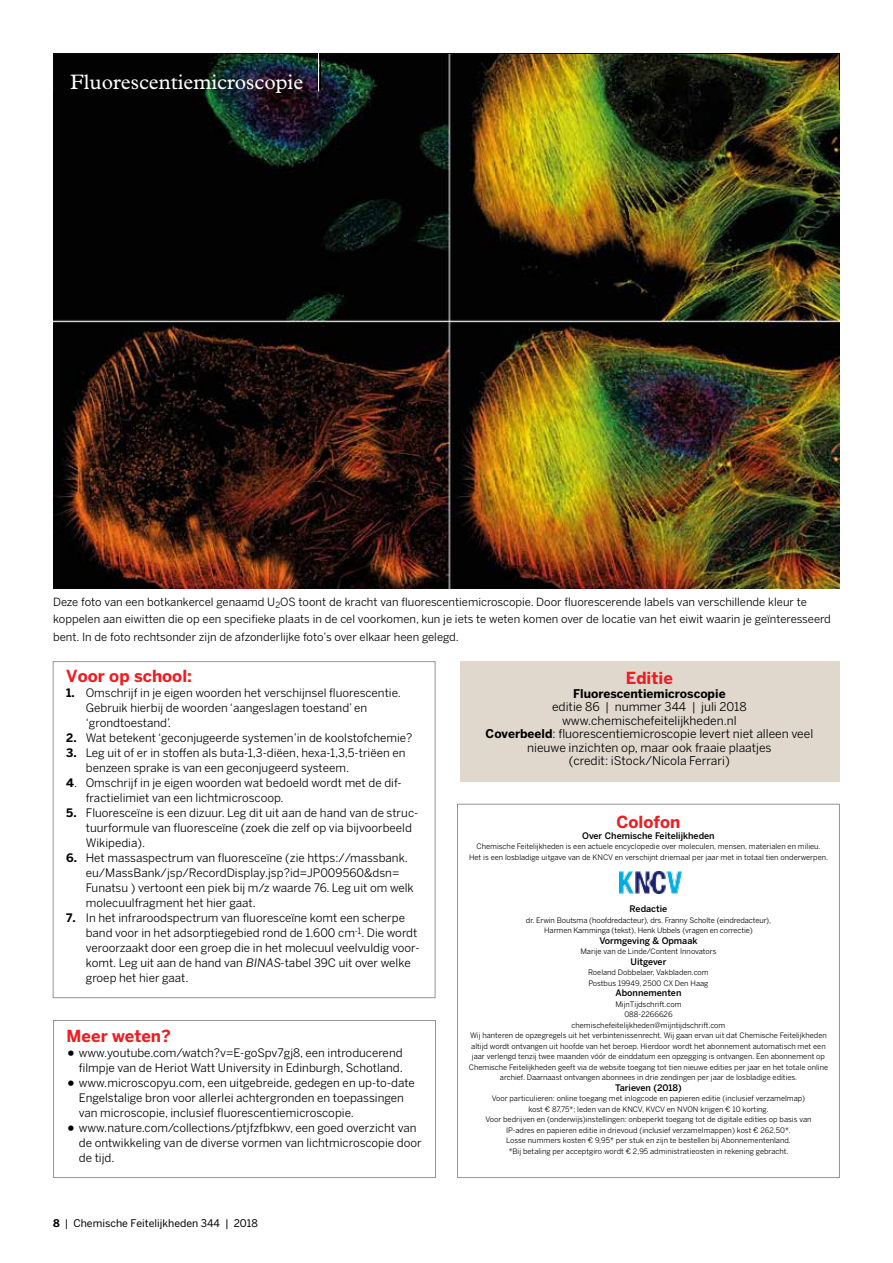
<style>
.page{position:relative;width:893px;height:1263px;background:#fff}
.page>*{position:absolute;margin:0;border:0;box-sizing:border-box;transform-origin:0 0}
.t1{font:21px "Plantin Std";color:#fff}
.t2{font:700 16.5px "Benton Sans";color:#ed1d24}
.t3{font:12px/13.5px "Benton Sans";color:#000;text-align:center}
.t4{font:700 12px "Benton Sans";color:#000}
.t5{font:11.7px/15px "Benton Sans";color:#000}
.t6{font:11.25px/17.2px "Benton Sans";color:#000}
.t7{font:10.5px "Benton Sans";color:#000}
.t8{font:500 9px "Benton Sans";color:#000}
.t9{font:7.5px/10.5px "Benton Sans";color:#000;text-align:center}
.s1{font-weight:700}
.s2{font-weight:700;font-size:19.5px}
</style>
<div class="page">
<img style="left:53px;top:55px;width:787px;height:533px">
<div style="left:460px;top:661px;width:380px;height:120px;background:#e0d8cd"></div>
<div style="left:53px;top:53px;width:787px;height:37px;border:1px solid #000"></div>
<hr style="left:320px;top:54px;width:1px;height:36px;background:#000">
<div style="left:53px;top:661px;width:382px;height:337px;border:1px solid #939598"></div>
<div style="left:53px;top:1020px;width:383px;height:158px;border:1px solid #939598"></div>
<hr style="left:318px;top:53px;width:1px;height:38px;background:#fff">
<div style="left:457px;top:804px;width:383px;height:374px;border:1px solid #939598"></div>
<img style="left:619px;top:872px;width:62px;height:21px">
<h1 class="t1" style="left:70px;top:69px;width:235px">Fluorescentiemicroscopie</h1>
<p class="t6" style="left:53px;top:593px;width:779px">Deze foto van een botkankercel genaamd U<sub>2</sub>OS toont de kracht van fluorescentiemicroscopie. Door fluorescerende labels van verschillende kleur te koppelen aan eiwitten die op een specifieke plaats in de cel voorkomen, kun je iets te weten komen over de locatie van het eiwit waarin je geïnteresseerd bent. In de foto rechtsonder zijn de afzonderlijke foto’s over elkaar heen gelegd.</p>
<h2 class="t2" style="left:66px;top:666px;width:127px">Voor op school:</h2>
<h3 class="t5" style="left:86px;top:685px;width:317px;text-indent:-19px"><span class="s1">1.</span> Omschrijf in je eigen woorden het verschijnsel fluorescentie.<br>Gebruik hierbij de woorden ‘aangeslagen toestand’ en ‘grondtoestand’.</h3>
<h3 class="t5" style="left:66px;top:730px;width:348px"><span class="s1">2.</span> Wat betekent ‘geconjugeerde systemen’in de koolstofchemie?</h3>
<h3 class="t5" style="left:86px;top:745px;width:321px;text-indent:-19px"><span class="s1">3.</span> Leg uit of er in stoffen als buta-1,3-diëen, hexa-1,3,5-triëen en benzeen sprake is van een geconjugeerd systeem.</h3>
<h3 class="t5" style="left:86px;top:775px;width:317px;text-indent:-19px"><span class="s1">4</span>. Omschrijf in je eigen woorden wat bedoeld wordt met de dif&shy;fractielimiet van een lichtmicroscoop.</h3>
<h3 class="t5" style="left:86px;top:805px;width:334px;text-indent:-19px"><span class="s1">5.</span> Fluoresceïne is een dizuur. Leg dit uit aan de hand van de struc&shy;tuurformule van fluoresceïne (zoek die zelf op via bijvoorbeeld<br>Wikipedia).</h3>
<h3 class="t5" style="left:86px;top:850px;width:330px;text-indent:-19px"><span class="s1">6.</span> Het massaspectrum van fluoresceïne (zie https://massbank. eu/MassBank/jsp/RecordDisplay.jsp?id=JP009560&amp;dsn= Funatsu ) vertoont een piek bij m/z waarde 76. Leg uit om welk molecuulfragment het hier gaat.</h3>
<p class="t5" style="left:86px;top:910px;width:335px;text-indent:-19px"><span class="s1">7.</span> In het infraroodspectrum van fluoresceïne komt een scherpe band voor in het adsorptiegebied rond de 1.600 cm<sup>-1</sup>. Die wordt veroorzaakt door een groep die in het molecuul veelvuldig voor&shy;komt. Leg uit aan de hand van BINAS-tabel 39C uit over welke groep het hier gaat.</p>
<h2 class="t2" style="left:67px;top:1026px;width:106px">Meer weten?</h2>
<h3 class="t5" style="left:67px;top:1045px;width:338px;text-align:right"><span class="s2">•</span> www.youtube.com/watch?v=E-goSpv7gj8, een introducerend filmpje van de Heriot Watt University in Edinburgh, Schotland.</h3>
<h3 class="t5" style="left:79px;top:1075px;width:338px;text-indent:-12px"><span class="s2">•</span> www.microscopyu.com, een uitgebreide, gedegen en up-to-date<br>Engelstalige bron voor allerlei achtergronden en toepassingen van microscopie, inclusief fluorescentiemicroscopie.</h3>
<h3 class="t5" style="left:79px;top:1120px;width:344px;text-indent:-12px"><span class="s2">•</span> www.nature.com/collections/ptjfzfbkwv, een goed overzicht van de ontwikkeling van de diverse vormen van lichtmicroscopie door de tijd.</h3>
<h3 class="t7" style="left:53px;top:1217px;width:206px"><span class="s1">8</span> | Chemische Feitelijkheden 344 | 2018</h3>
<h2 class="t2" style="left:626px;top:668px;width:49px">Editie</h2>
<h3 class="t4" style="left:573px;top:686px;width:154px">Fluorescentiemicroscopie</h3>
<h3 class="t3" style="left:486px;top:700px;width:329px">editie 86 | nummer 344 | juli 2018 www.chemischefeitelijkheden.nl<br><span class="s1">Coverbeeld</span>: fluorescentiemicroscopie levert niet alleen veel nieuwe inzichten op, maar ook fraaie plaatjes<br>(credit: iStock/Nicola Ferrari)</h3>
<h2 class="t2" style="left:616px;top:812px;width:65px">Colofon</h2>
<p class="t8" style="left:582px;top:830px;width:134px">Over Chemische Feitelijkheden</p>
<p class="t9" style="left:469px;top:841px;width:361px">Chemische Feitelijkheden is een actuele encyclopedie over moleculen, mensen, materialen en milieu.<br>Het is een losbladige uitgave van de KNCV en verschijnt driemaal per jaar met in totaal tien onderwerpen.</p>
<p class="t8" style="left:630px;top:903px;width:39px">Redactie</p>
<p class="t9" style="left:526px;top:915px;width:247px">dr. Erwin Boutsma (hoofdredacteur), drs. Franny Scholte (eindredacteur),<br>Harmen Kamminga (tekst), Henk Ubbels (vragen en correctie)</p>
<p class="t8" style="left:599px;top:935px;width:100px">Vormgeving &amp; Opmaak</p>
<p class="t9" style="left:580px;top:946px;width:138px">Marije van de Linde/Content Innovators</p>
<p class="t8" style="left:630px;top:956px;width:37px">Uitgever</p>
<p class="t9" style="left:588px;top:967px;width:122px;text-align:left">Roeland Dobbelaer, Vakbladen.com<br>Postbus 19949, 2500 CX Den Haag</p>
<p class="t8" style="left:615px;top:987px;width:67px">Abonnementen</p>
<p class="t9" style="left:469px;top:999px;width:361px">MijnTijdschrift.com<br>088-2266626<br>chemischefeitelijkheden@mijntijdschrift.com<br>Wij hanteren de opzegregels uit het verbintenissenrecht. Wij gaan ervan uit dat Chemische Feitelijkheden altijd wordt ontvangen uit hoofde van het beroep. Hierdoor wordt het abonnement automatisch met een jaar verlengd tenzij twee maanden vóór de einddatum een opzegging is ontvangen. Een abonnement op Chemische Feitelijkheden geeft via de website toegang tot tien nieuwe edities per jaar en het totale online archief. Daarnaast ontvangen abonnees in drie zendingen per jaar de losbladige edities.</p>
<p class="t8" style="left:615px;top:1082px;width:68px">Tarieven (2018)</p>
<p class="t9" style="left:485px;top:1093px;width:327px">Voor particulieren: online toegang met inlogcode en papieren editie (inclusief verzamelmap) kost € 87,75*; leden van de KNCV, KVCV en NVON krijgen € 10 korting.<br>Voor bedrijven en (onderwijs)instellingen: onbeperkt toegang tot de digitale edities op basis van IP-adres en papieren editie in drievoud (inclusief verzamelmappen) kost € 262,50*.<br>Losse nummers kosten € 9,95* per stuk en zijn te bestellen bij Abonnementenland.<br>*Bij betaling per acceptgiro wordt € 2,95 administratieosten in rekening gebracht.</p>
</div>
